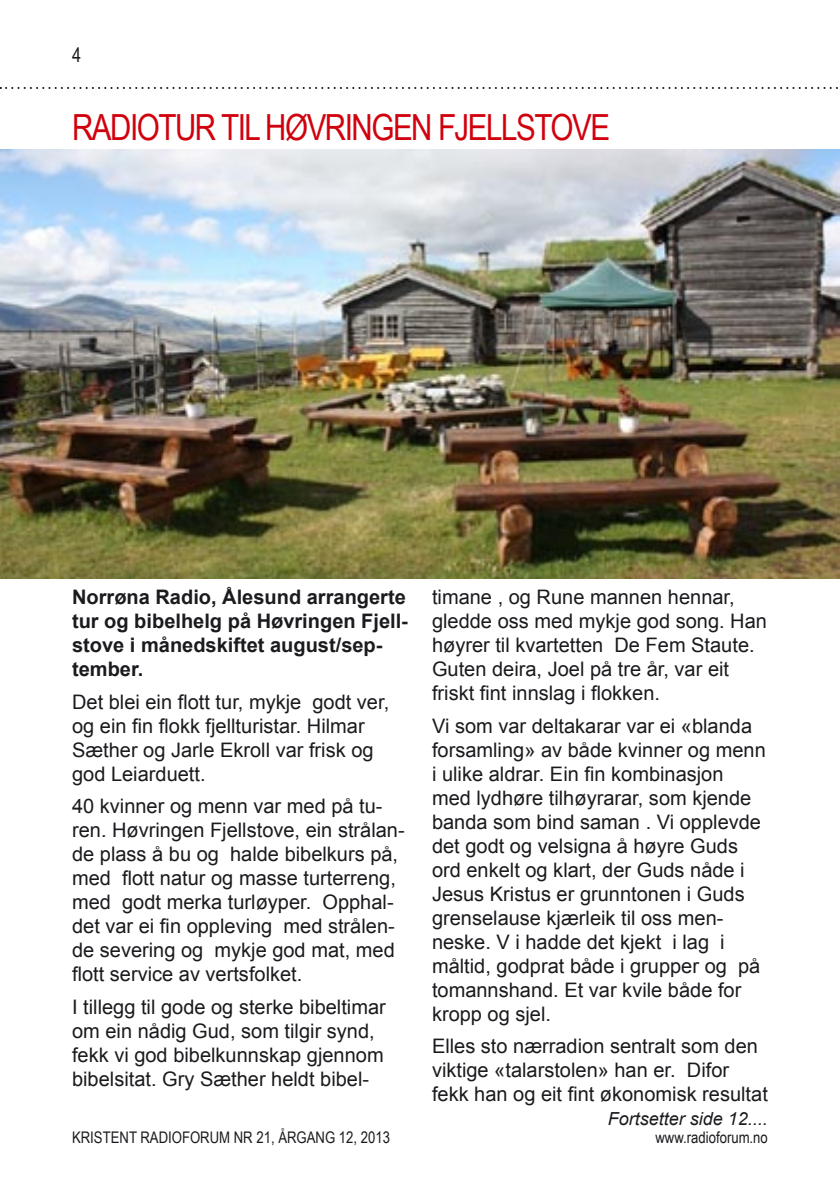
<style>
.page{position:relative;width:840px;height:1191px;background:#fff}
.page>*{position:absolute;margin:0;border:0;box-sizing:border-box;transform-origin:0 0}
.Tittel_Overskrift{font:36px "Arial Narrow";letter-spacing:-.04em;color:#d1000d}
.Kolonnetittel{font:20px/24px "Arial";color:#1b1b1f}
.Kolonnetittel-2{font:700 20px/24px "Arial";color:#1b1b1f}
.t1{font:20px "Arial Narrow";color:#1b1b1f}
.Kolonnetittel-3{font:italic 18px "Arial";color:#1b1b1f}
.t2{font:16px "Arial Narrow";color:#1b1b1f}
</style>
<div class="page">
<svg style="left:0;top:87px;width:838px;height:2px"></svg>
<img style="left:0;top:149px;width:839px;height:429px">
<p class="t1" style="left:72px;top:41px;width:11px">4</p>
<p class="Tittel_Overskrift" style="left:72px;top:100px;width:539px">RADIOTUR TIL HØVRINGEN FJELLSTOVE</p>
<p class="Kolonnetittel-2" style="left:72px;top:585px;width:337px">Norrøna Radio, Ålesund arrangerte tur og bibelhelg på Høvringen Fjell&shy;stove i månedskiftet august/sep&shy;tember.</p>
<p class="Kolonnetittel" style="left:72px;top:689px;width:318px">Det blei ein flott tur, mykje godt ver, og ein fin flokk fjellturistar. Hilmar<br>Sæther og Jarle Ekroll var frisk og god Leiarduett.</p>
<p class="Kolonnetittel" style="left:72px;top:794px;width:334px">40 kvinner og menn var med på tu&shy;ren. Høvringen Fjellstove, ein strålan&shy;de plass å bu og halde bibelkurs på, med flott natur og masse turterreng, med godt merka turløyper. Opphal&shy;det var ei fin oppleving med strålen&shy;de severing og mykje god mat, med flott service av vertsfolket.</p>
<p class="Kolonnetittel" style="left:72px;top:994px;width:315px">I tillegg til gode og sterke bibeltimar om ein nådig Gud, som tilgir synd, fekk vi god bibelkunnskap gjennom bibelsitat. Gry Sæther heldt bibel-</p>
<p class="Kolonnetittel" style="left:432px;top:585px;width:336px">timane , og Rune mannen hennar, gledde oss med mykje god song. Han høyrer til kvartetten De Fem Staute.<br>Guten deira, Joel på tre år, var eit friskt fint innslag i flokken.</p>
<p class="Kolonnetittel" style="left:432px;top:713px;width:335px">Vi som var deltakarar var ei «blanda forsamling» av både kvinner og menn i ulike aldrar. Ein fin kombinasjon med lydhøre tilhøyrarar, som kjende banda som bind saman . Vi opplevde det godt og velsigna å høyre Guds ord enkelt og klart, der Guds nåde i<br>Jesus Kristus er grunntonen i Guds grenselause kjærleik til oss men&shy;neske. V i hadde det kjekt i lag i måltid, godprat både i grupper og på tomannshand. Et var kvile både for kropp og sjel.</p>
<p class="Kolonnetittel" style="left:432px;top:1034px;width:337px">Elles sto nærradion sentralt som den viktige «talarstolen» han er. Difor fekk han og eit fint økonomisk resultat</p>
<p class="Kolonnetittel-3" style="left:607px;top:1106px;width:162px">Fortsetter side 12....</p>
<p class="t2" style="left:72px;top:1125px;width:319px">KRISTENT RADIOFORUM NR 21, ÅRGANG 12, 2013</p>
<p class="t2" style="left:655px;top:1125px;width:114px">www.radioforum.no</p>
</div>
